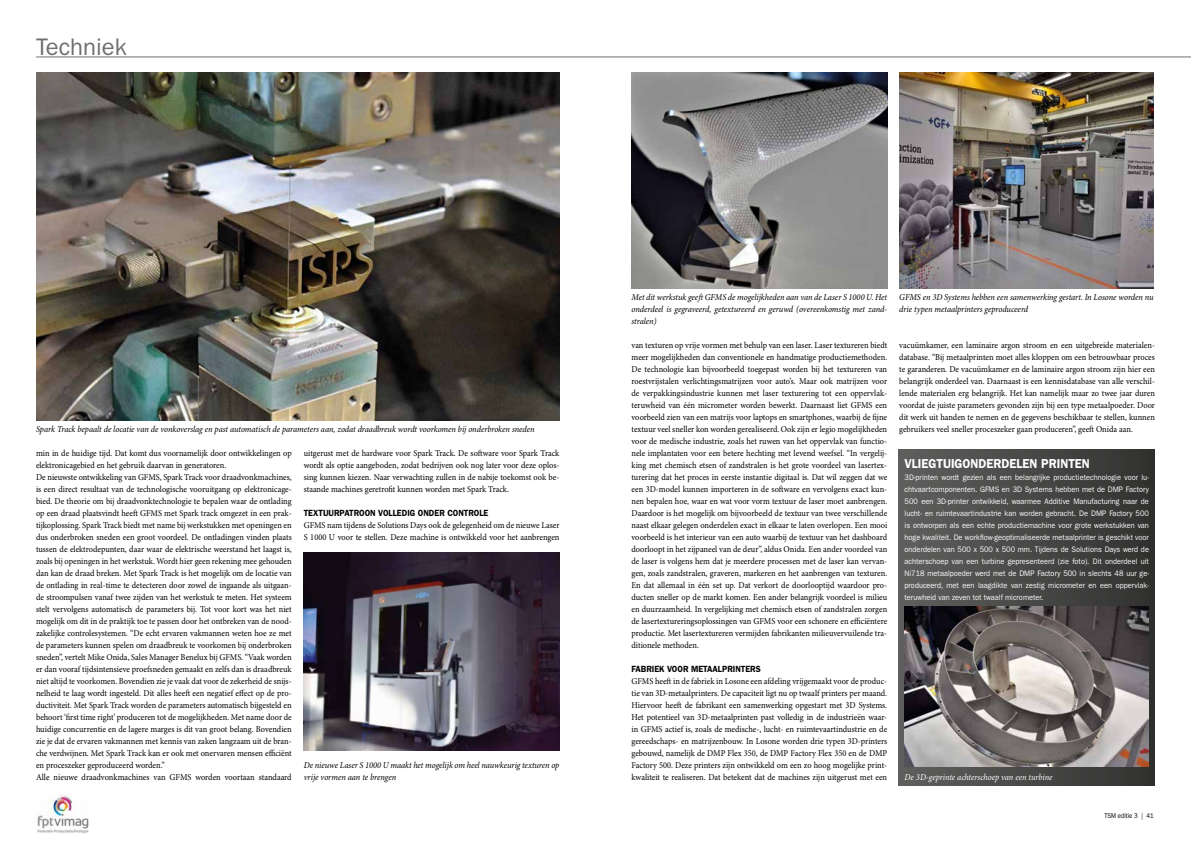
<style>
.page{position:relative;width:1191px;height:842px;background:#fff}
.page>*{position:absolute;margin:0;border:0;box-sizing:border-box;transform-origin:0 0}
.t1{font:24px "Franklin Gothic";color:#706f6f}
.t2{font:600 13px "Franklin Gothic";color:#fff;scale:.93 1}
.t3{font:9px/12px "Minion Pro";color:#000;text-align:justify;scale:.93 1}
.t4{font:italic 9px/12px "Minion Pro";letter-spacing:-.005em;color:#000;scale:.94 1}
.t5{font:600 9px "Franklin Gothic";color:#000;scale:.93 1}
.t6{font:italic 9px "Minion Pro";letter-spacing:-.005em;color:#fff;scale:.94 1}
.t7{font:8px/12px "Franklin Gothic";color:#fff;text-align:justify;scale:.93 1}
.t8{font:7px "Franklin Gothic";color:#000;scale:.86 1}
</style>
<div class="page">
<img style="left:37px;top:795px;width:52px;height:38px">
<hr style="left:36px;top:57px;width:1155px;height:1px;background:#706f6f">
<div style="left:899px;top:450px;width:255px;height:335px;background:linear-gradient(to right,#60605f,#333232)"></div>
<img style="left:904px;top:607px;width:245px;height:159px">
<img style="left:631px;top:72px;width:256px;height:216px">
<img style="left:899px;top:72px;width:254px;height:216px">
<img style="left:36px;top:72px;width:523px;height:349px">
<img style="left:304px;top:552px;width:255px;height:199px">
<h1 class="t1" style="left:36px;top:33px;width:92px">Techniek</h1>
<p class="t4" style="left:36px;top:423px;width:532px">Spark Track bepaalt de locatie van de vonkoverslag en past automatisch de parameters aan, zodat draadbreuk wordt voorkomen bij onderbroken sneden</p>
<p class="t3" style="left:36px;top:447px;width:276px;text-align:left">min in de huidige tijd. Dat komt dus voornamelijk door ontwikkelingen op elektronicagebied en het gebruik daarvan in generatoren.<br>De nieuwste ontwikkeling van GFMS, Spark Track voor draadvonkmachines, is een direct resultaat van de technologische vooruitgang op elektronicage&shy;bied. De theorie om bij draadvonktechnologie te bepalen waar de ontlading op een draad plaatsvindt heeft GFMS met Spark track omgezet in een prak&shy;tijkoplossing. Spark Track biedt met name bij werkstukken met openingen en dus onderbroken sneden een groot voordeel. De ontladingen vinden plaats tussen de elektrodepunten, daar waar de elektrische weerstand het laagst is, zoals bij openingen in het werkstuk. Wordt hier geen rekening mee gehouden dan kan de draad breken. Met Spark Track is het mogelijk om de locatie van de ontlading in real-time te detecteren door zowel de ingaande als uitgaan&shy;de stroompulsen vanaf twee zijden van het werkstuk te meten. Het systeem stelt vervolgens automatisch de parameters bij. Tot voor kort was het niet mogelijk om dit in de praktijk toe te passen door het ontbreken van de nood&shy;zakelijke controlesystemen. “De echt ervaren vakmannen weten hoe ze met de parameters kunnen spelen om draadbreuk te voorkomen bij onderbroken sneden”, vertelt Mike Onida, Sales Manager Benelux bij GFMS. “Vaak worden er dan vooraf tijdsintensieve proefsneden gemaakt en zelfs dan is draadbreuk niet altijd te voorkomen. Bovendien zie je vaak dat voor de zekerheid de snijs&shy;nelheid te laag wordt ingesteld. Dit alles heeft een negatief effect op de pro&shy;ductiviteit. Met Spark Track worden de parameters automatisch bijgesteld en behoort ‘first time right’ produceren tot de mogelijkheden. Met name door de huidige concurrentie en de lagere marges is dit van groot belang. Bovendien zie je dat de ervaren vakmannen met kennis van zaken langzaam uit de bran&shy;che verdwijnen. Met Spark Track kan er ook met onervaren mensen efficiënt en proceszeker geproduceerd worden.”<br>Alle nieuwe draadvonkmachines van GFMS worden voortaan standaard</p>
<p class="t3" style="left:304px;top:447px;width:276px">uitgerust met de hardware voor Spark Track. De software voor Spark Track wordt als optie aangeboden, zodat bedrijven ook nog later voor deze oplos&shy;sing kunnen kiezen. Naar verwachting zullen in de nabije toekomst ook be&shy;staande machines geretrofit kunnen worden met Spark Track.</p>
<p class="t5" style="left:304px;top:508px;width:200px">TEXTUURPATROON VOLLEDIG ONDER CONTROLE</p>
<p class="t3" style="left:304px;top:519px;width:276px">GFMS nam tijdens de Solutions Days ook de gelegenheid om de nieuwe Laser<br>S 1000 U voor te stellen. Deze machine is ontwikkeld voor het aanbrengen</p>
<p class="t4" style="left:304px;top:759px;width:273px">De nieuwe Laser S 1000 U maakt het mogelijk om heel nauwkeurig texturen op vrije vormen aan te brengen</p>
<p class="t4" style="left:631px;top:291px;width:273px;text-align:justify">Met dit werkstuk geeft GFMS de mogelijkheden aan van de Laser S 1000 U. Het onderdeel is gegraveerd, getextureerd en geruwd (overeenkomstig met zand&shy;stralen)</p>
<p class="t4" style="left:899px;top:291px;width:272px">GFMS en 3D Systems hebben een samenwerking gestart. In Losone worden nu drie typen metaalprinters geproduceerd</p>
<p class="t3" style="left:631px;top:339px;width:276px">van texturen op vrije vormen met behulp van een laser. Laser textureren biedt meer mogelijkheden dan conventionele en handmatige productiemethoden.<br>De technologie kan bijvoorbeeld toegepast worden bij het textureren van roestvrijstalen verlichtingsmatrijzen voor auto’s. Maar ook matrijzen voor de verpakkingsindustrie kunnen met laser texturering tot een oppervlak&shy;teruwheid van één micrometer worden bewerkt. Daarnaast liet GFMS een voorbeeld zien van een matrijs voor laptops en smartphones, waarbij de fijne textuur veel sneller kon worden gerealiseerd. Ook zijn er legio mogelijkheden voor de medische industrie, zoals het ruwen van het oppervlak van functio&shy;nele implantaten voor een betere hechting met levend weefsel. “In vergelij&shy;king met chemisch etsen of zandstralen is het grote voordeel van lasertex&shy;turering dat het proces in eerste instantie digitaal is. Dat wil zeggen dat we een 3D-model kunnen importeren in de software en vervolgens exact kun&shy;nen bepalen hoe, waar en wat voor vorm textuur de laser moet aanbrengen.<br>Daardoor is het mogelijk om bijvoorbeeld de textuur van twee verschillende naast elkaar gelegen onderdelen exact in elkaar te laten overlopen. Een mooi voorbeeld is het interieur van een auto waarbij de textuur van het dashboard doorloopt in het zijpaneel van de deur”, aldus Onida. Een ander voordeel van de laser is volgens hem dat je meerdere processen met de laser kan vervan&shy;gen, zoals zandstralen, graveren, markeren en het aanbrengen van texturen.<br>En dat allemaal in één set up. Dat verkort de doorlooptijd waardoor pro&shy;ducten sneller op de markt komen. Een ander belangrijk voordeel is milieu en duurzaamheid. In vergelijking met chemisch etsen of zandstralen zorgen de lasertextureringsoplossingen van GFMS voor een schonere en efficiëntere productie. Met lasertextureren vermijden fabrikanten milieuvervuilende tra&shy;ditionele methoden.</p>
<p class="t5" style="left:631px;top:664px;width:141px">FABRIEK VOOR METAALPRINTERS</p>
<p class="t3" style="left:631px;top:675px;width:276px">GFMS heeft in de fabriek in Losone een afdeling vrijgemaakt voor de produc&shy;tie van 3D-metaalprinters. De capaciteit ligt nu op twaalf printers per maand.<br>Hiervoor heeft de fabrikant een samenwerking opgestart met 3D Systems.<br>Het potentieel van 3D-metaalprinten past volledig in de industrieën waar&shy;in GFMS actief is, zoals de medische-, lucht- en ruimtevaartindustrie en de gereedschaps- en matrijzenbouw. In Losone worden drie typen 3D-printers gebouwd, namelijk de DMP Flex 350, de DMP Factory Flex 350 en de DMP Factory 500. Deze printers zijn ontwikkeld om een zo hoog mogelijke print&shy;kwaliteit te realiseren. Dat betekent dat de machines zijn uitgerust met een</p>
<p class="t3" style="left:899px;top:339px;width:276px">vacuümkamer, een laminaire argon stroom en een uitgebreide materialen&shy;database. “Bij metaalprinten moet alles kloppen om een betrouwbaar proces te garanderen. De vacuümkamer en de laminaire argon stroom zijn hier een belangrijk onderdeel van. Daarnaast is een kennisdatabase van alle verschil&shy;lende materialen erg belangrijk. Het kan namelijk maar zo twee jaar duren voordat de juiste parameters gevonden zijn bij een type metaalpoeder. Door dit werk uit handen te nemen en de gegevens beschikbaar te stellen, kunnen gebruikers veel sneller proceszeker gaan produceren”, geeft Onida aan.</p>
<h2 class="t2" style="left:904px;top:456px;width:201px">VLIEGTUIGONDERDELEN PRINTEN</h2>
<p class="t7" style="left:904px;top:471px;width:264px">3D-printen wordt gezien als een belangrijke productietechnologie voor lu&shy;chtvaartcomponenten. GFMS en 3D Systems hebben met de DMP Factory 500 een 3D-printer ontwikkeld, waarmee Additive Manufacturing naar de lucht- en ruimtevaartindustrie kan worden gebracht. De DMP Factory 500 is ontworpen als een echte productiemachine voor grote werkstukken van hoge kwaliteit. De workflow-geoptimaliseerde metaalprinter is geschikt voor onderdelen van 500 x 500 x 500 mm. Tijdens de Solutions Days werd de achterschoep van een turbine gepresenteerd (zie foto). Dit onderdeel uit Ni718 metaalpoeder werd met de DMP Factory 500 in slechts 48 uur ge&shy;produceerd, met een laagdikte van zestig micrometer en een oppervlak&shy;teruwheid van zeven tot twaalf micrometer.</p>
<p class="t6" style="left:904px;top:771px;width:159px">De 3D-geprinte achterschoep van een turbine</p>
<p class="t8" style="left:1104px;top:812px;width:59px">TSM editie 3 | 41</p>
</div>
